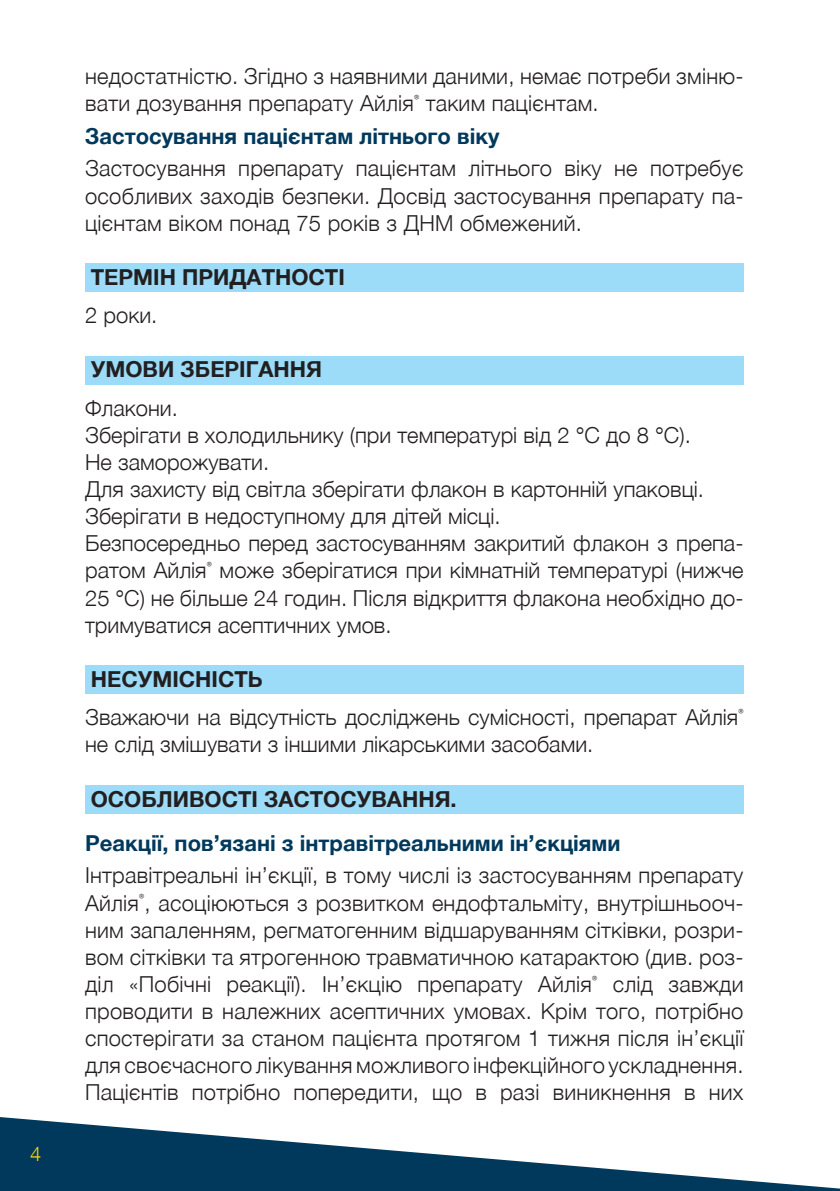
<style>
.page{position:relative;width:840px;height:1191px;background:#fff}
.page>*{position:absolute;margin:0;border:0;box-sizing:border-box;transform-origin:0 0}
.t1{font:300 22px/27px "Helvetica Neue LTCYR";color:#231f20}
.t2{font:700 22px "Helvetica Neue LTCYR";color:#00395c}
.t3{font:700 22px "Helvetica Neue LTCYR";color:#231f20}
.t4{font:300 20px "Helvetica Neue LTCYR";color:#fed702}
.s1{font-weight:700}
</style>
<div class="page">
<svg style="left:0;top:1117px;width:839px;height:74px;fill:#00395c"></svg>
<div style="left:85px;top:263px;width:658px;height:29px;background:#9cdcf8"></div>
<div style="left:85px;top:356px;width:658px;height:29px;background:#9cdcf8"></div>
<div style="left:85px;top:665px;width:658px;height:29px;background:#9cdcf8"></div>
<div style="left:85px;top:785px;width:658px;height:29px;background:#9cdcf8"></div>
<p class="t4" style="left:30px;top:1143px;width:13px">4</p>
<p class="t1" style="left:85px;top:63px;width:659px">недостатністю. Згідно з наявними даними, немає потреби зміню&shy;вати дозування препарату Айлія<sup>®</sup> таким пацієнтам.</p>
<p class="t2" style="left:85px;top:124px;width:415px">Застосування пацієнтам літнього віку</p>
<p class="t1" style="left:85px;top:155px;width:659px;text-align:justify">Застосування препарату пацієнтам літнього віку не потребує особливих заходів безпеки. Досвід застосування препарату па&shy;цієнтам віком понад 75 років з ДНМ обмежений.</p>
<p class="t3" style="left:91px;top:265px;width:255px">ТЕРМІН ПРИДАТНОСТІ</p>
<p class="t1" style="left:85px;top:302px;width:74px">2 роки.</p>
<p class="t3" style="left:91px;top:357px;width:233px">УМОВИ ЗБЕРІГАННЯ</p>
<p class="t1" style="left:85px;top:395px;width:659px">Флакони.<br>Зберігати в холодильнику (при температурі від 2 °С до 8 °С).<br>Не заморожувати.<br>Для захисту від світла зберігати флакон в картонній упаковці.<br>Зберігати в недоступному для дітей місці.<br>Безпосередньо перед застосуванням закритий флакон з препа&shy;ратом Айлія<sup>®</sup> може зберігатися при кімнатній температурі (нижче 25 °C) не більше 24 годин. Після відкриття флакона необхідно до&shy;тримуватися асептичних умов.</p>
<p class="t1" style="left:85px;top:660px;width:659px;line-height:38.4px"><span class="s1">НЕСУМІСНІСТЬ<br></span>Зважаючи на відсутність досліджень сумісності, препарат Айлія<sup>®</sup></p>
<p class="t1" style="left:85px;top:731px;width:509px">не слід змішувати з іншими лікарськими засобами.</p>
<p class="t3" style="left:91px;top:786px;width:367px">ОСОБЛИВОСТІ ЗАСТОСУВАННЯ.</p>
<p class="t2" style="left:85px;top:830px;width:536px">Реакції, пов’язані з інтравітреальними ін’єкціями</p>
<p class="t1" style="left:85px;top:862px;width:659px;text-align:justify">Інтравітреальні ін’єкції, в тому числі із застосуванням препарату Айлія<sup>®</sup>, асоціюються з розвитком ендофтальміту, внутрішньооч&shy;ним запаленням, регматогенним відшаруванням сітківки, розри&shy;вом сітківки та ятрогенною травматичною катарактою (див. роз&shy;діл «Побічні реакції). Ін’єкцію препарату Айлія<sup>®</sup> слід завжди проводити в належних асептичних умовах. Крім того, потрібно спостерігати за станом пацієнта протягом 1 тижня після ін’єкції для своєчасного лікування можливого інфекційного ускладнення.<br>Пацієнтів потрібно попередити, що в разі виникнення в них</p>
</div>
